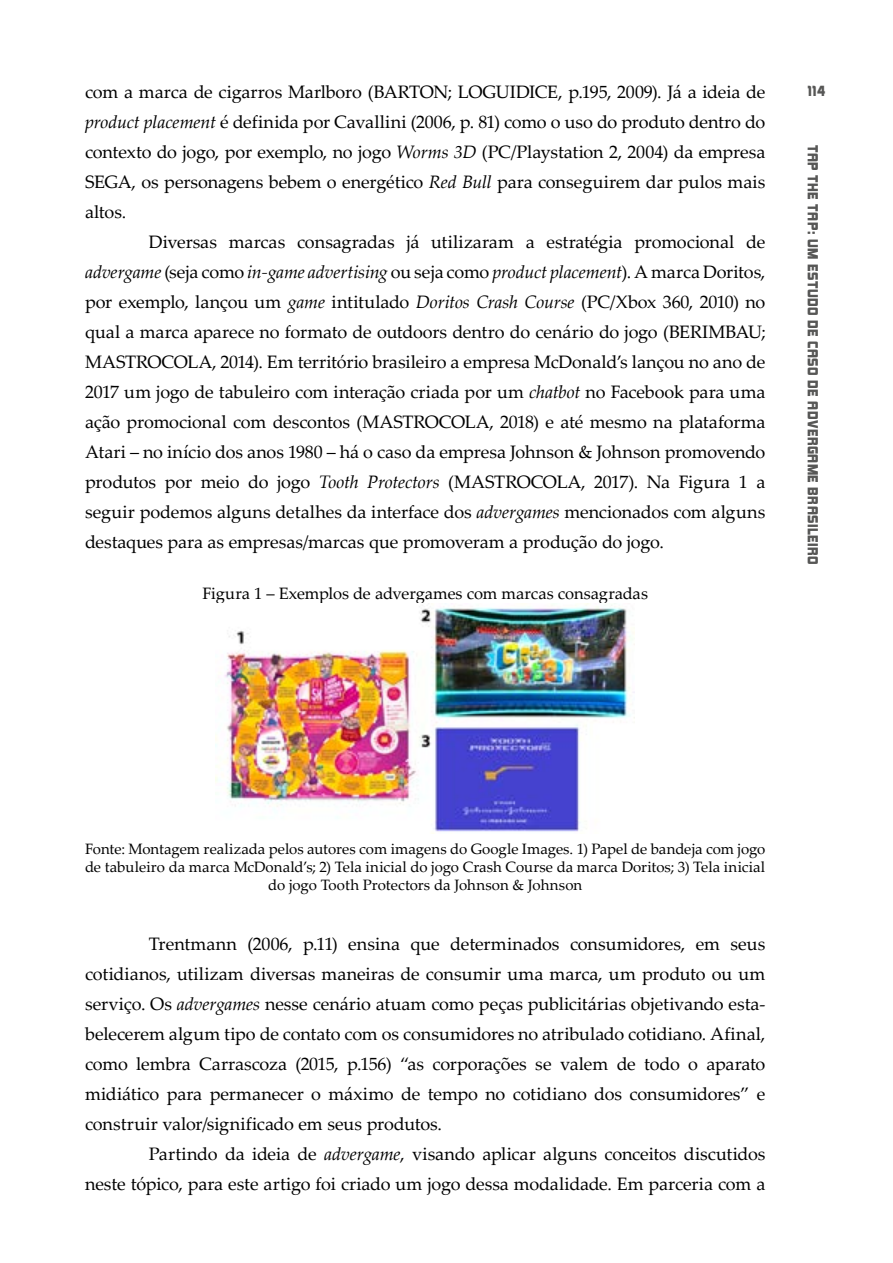
<style>
.page{position:relative;width:893px;height:1263px;background:#fff}
.page>*{position:absolute;margin:0;border:0;box-sizing:border-box;transform-origin:0 0}
.t1{font:18px/30px "Palatino Linotype";letter-spacing:-.005em;color:#000;text-align:justify}
.t2{font:16.5px "Palatino Linotype";letter-spacing:-.005em;color:#000}
.t3{font:15px/18px "Palatino Linotype";color:#000;text-align:center}
.t4{font:13.5px "Kimberley Bl";letter-spacing:.035em;color:#575756}
.s1{font-style:italic}
</style>
<div class="page">
<img style="left:216px;top:604px;width:419px;height:230px">
<p class="t1" style="left:85px;top:76px;width:682px">com a marca de cigarros Marlboro (BARTON; LOGUIDICE, p.195, 2009). Já a ideia de <span class="s1">product placement</span> é definida por Cavallini (2006, p. 81) como o uso do produto dentro do contexto do jogo, por exemplo, no jogo <span class="s1">Worms 3D</span> (PC/Playstation 2, 2004) da empresa SEGA, os personagens bebem o energético <span class="s1">Red Bull</span> para conseguirem dar pulos mais altos.</p>
<p class="t1" style="left:85px;top:226px;width:682px;text-indent:64px">Diversas marcas consagradas já utilizaram a estratégia promocional de <span class="s1">advergame</span> (seja como <span class="s1">in-game advertising</span> ou seja como <span class="s1">product placement</span>). A marca Doritos, por exemplo, lançou um <span class="s1">game</span> intitulado <span class="s1">Doritos Crash Course</span> (PC/Xbox 360, 2010) no qual a marca aparece no formato de outdoors dentro do cenário do jogo (BERIMBAU; MASTROCOLA, 2014). Em território brasileiro a empresa McDonald’s lançou no ano de 2017 um jogo de tabuleiro com interação criada por um <span class="s1">chatbot</span> no Facebook para uma ação promocional com descontos (MASTROCOLA, 2018) e até mesmo na plataforma Atari – no início dos anos 1980 – há o caso da empresa Johnson &amp; Johnson promovendo produtos por meio do jogo <span class="s1">Tooth Protectors</span> (MASTROCOLA, 2017). Na Figura 1 a seguir podemos alguns detalhes da interface dos <span class="s1">advergames</span> mencionados com alguns destaques para as empresas/marcas que promoveram a produção do jogo.</p>
<p class="t2" style="left:202px;top:582px;width:447px">Figura 1 – Exemplos de advergames com marcas consagradas</p>
<p class="t4" style="left:808px;top:82px;width:19px">114</p>
<p class="t4" style="left:821px;top:145px;width:421px;rotate:90deg">TAP THE TAP: UM ESTUDO DE CASO DE ADVERGAME BRASILEIRO</p>
<p class="t3" style="left:85px;top:840px;width:682px">Fonte: Montagem realizada pelos autores com imagens do Google Images. 1) Papel de bandeja com jogo de tabuleiro da marca McDonald’s; 2) Tela inicial do jogo Crash Course da marca Doritos; 3) Tela inicial do jogo Tooth Protectors da Johnson &amp; Johnson</p>
<p class="t1" style="left:85px;top:928px;width:682px;text-indent:64px">Trentmann (2006, p.11) ensina que determinados consumidores, em seus cotidianos, utilizam diversas maneiras de consumir uma marca, um produto ou um serviço. Os <span class="s1">advergames</span> nesse cenário atuam como peças publicitárias objetivando esta&shy;belecerem algum tipo de contato com os consumidores no atribulado cotidiano. Afinal, como lembra Carrascoza (2015, p.156) “as corporações se valem de todo o aparato midiático para permanecer o máximo de tempo no cotidiano dos consumidores” e construir valor/significado em seus produtos.</p>
<p class="t1" style="left:85px;top:1138px;width:682px;text-align:right">Partindo da ideia de <span class="s1">advergame</span>, visando aplicar alguns conceitos discutidos<br>neste tópico, para este artigo foi criado um jogo dessa modalidade. Em parceria com a</p>
</div>
